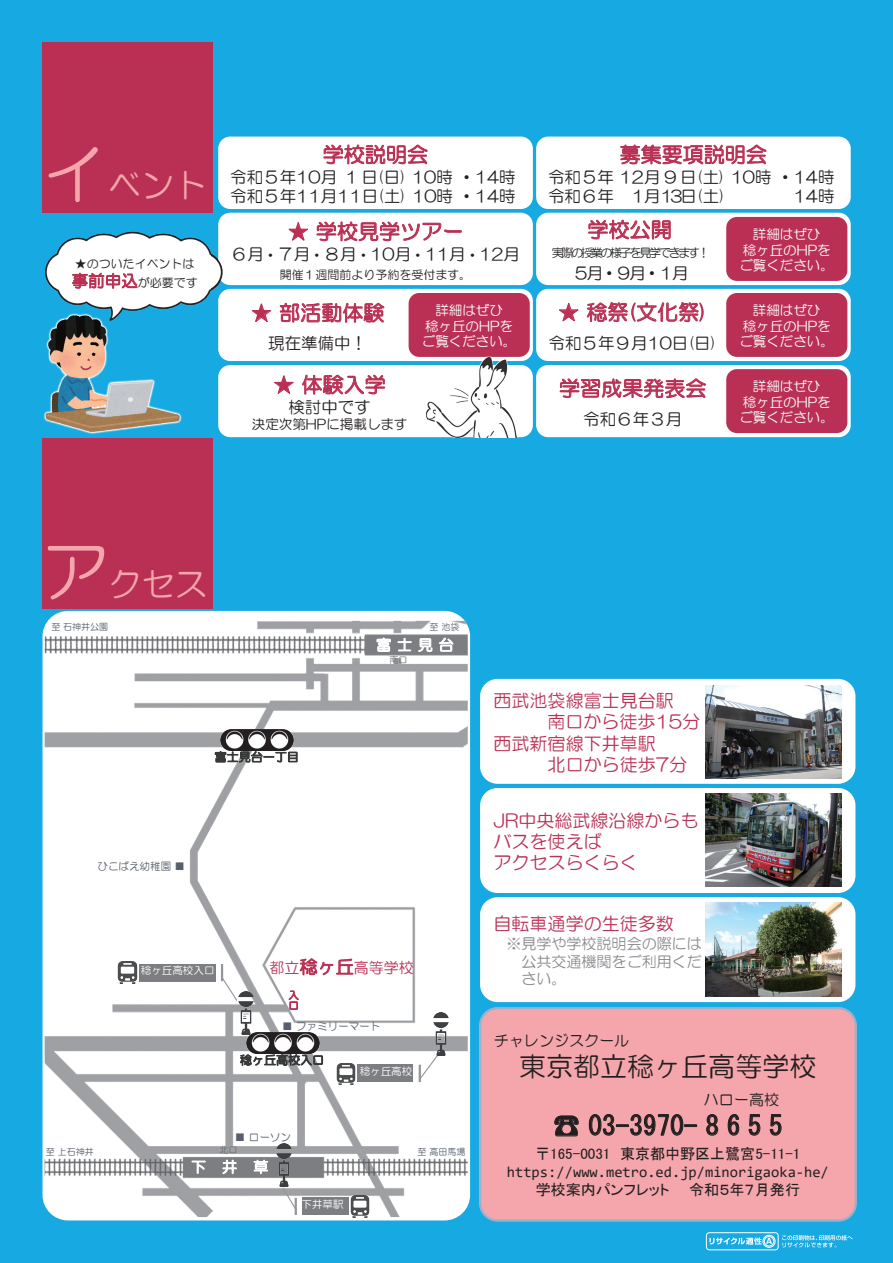
<style>
.page{position:relative;width:893px;height:1263px;background:#17a9e1}
.page>*{position:absolute;margin:0;border:0;box-sizing:border-box;transform-origin:0 0}
.t1{font:33px "HG Maru Gothic MPRO";color:#f4a6ac}
.t2{font:27px "MS Gothic";letter-spacing:.005em;color:#231f20}
.t3{font:27px "HG Maru Gothic MPRO";color:#231f20}
.t4{font:21px "HG Maru Gothic MPRO";letter-spacing:.005em;color:#b93054}
.t5{font:18px/21.1px "HG Maru Gothic MPRO";color:#b93054}
.t6{font:16.5px/19px "HG Maru Gothic MPRO";color:#231f20;text-align:right}
.t7{font:15px "MS P Gothic";color:#231f20}
.t8{font:15px "Consolas";color:#231f20}
.t9{font:15px/17.7px "HG Maru Gothic MPRO";color:#8b898e;text-align:justify}
.t10{font:15px "HG Maru Gothic MPRO";color:#231f20}
.t11{font:15px "HG Maru Gothic MPRO";color:#b93054}
.t12{font:15px "HG Maru Gothic MPRO";letter-spacing:.39em;color:#fff}
.t13{font:13.5px/15.9px "HG Maru Gothic MPRO";color:#fff;text-align:center}
.t14{font:13.5px "HG Maru Gothic MPRO";color:#231f20}
.t15{font:12px "HG Maru Gothic MPRO";color:#231f20}
.t16{font:12px "HG Maru Gothic MPRO";letter-spacing:-.19em;color:#231f20}
.t17{font:12px "HG Maru Gothic MPRO";letter-spacing:.01em;color:#373838}
.t18{font:10.5px "HG Maru Gothic MPRO";color:#565f6b}
.t19{font:10.5px "HG Maru Gothic MPRO";color:#fff}
.t20{font:10.5px/10.5px "HG Maru Gothic MPRO";color:#b93054}
.t21{font:9px "HG Maru Gothic MPRO";color:#565f6b}
.t22{font:9px "HG Maru Gothic MPRO";color:#676a6d}
.s1{color:#fff}
.s2{font-size:13.5px}
.s3{font-size:16.5px;color:#b93054}
.s4{font-size:66px}
.s5{font-size:18px}
.s6{font-family:"MS Mincho"}
.s7{font-family:"MS P Gothic"}
</style>
<div class="page">
<img style="left:46px;top:231px;width:166px;height:75px">
<div style="left:43px;top:611px;width:427px;height:609px;background:#fff;border-radius:26px"></div>
<img style="left:45px;top:621px;width:423px;height:596px">
<div style="left:42px;top:438px;width:170px;height:170px;background:#b93054"></div>
<div style="left:140px;top:964px;width:76px;height:17px;background:#7c7e81"></div>
<svg style="left:221px;top:964px;width:16px;height:37px"></svg>
<div style="left:357px;top:1065px;width:55px;height:17px;background:#7c7e81"></div>
<svg style="left:419px;top:1056px;width:19px;height:26px"></svg>
<div style="left:302px;top:1198px;width:46px;height:17px;background:#7c7e81"></div>
<svg style="left:282px;top:1187px;width:15px;height:28px"></svg>
<div style="left:480px;top:1008px;width:376px;height:212px;background:#f4a6ac;border-radius:18px"></div>
<div style="left:479px;top:1007px;width:378px;height:215px;border:2px solid #9ab1c9;border-radius:18px"></div>
<div style="left:480px;top:679px;width:375px;height:105px;background:#fff;border-radius:17px"></div>
<img style="left:705px;top:686px;width:137px;height:93px">
<div style="left:480px;top:788px;width:375px;height:105px;background:#fff;border-radius:18px"></div>
<img style="left:705px;top:794px;width:137px;height:93px">
<div style="left:480px;top:897px;width:375px;height:105px;background:#fff;border-radius:17px"></div>
<img style="left:705px;top:903px;width:137px;height:93px">
<div style="left:218px;top:213px;width:315px;height:72px;background:#fff;border-radius:12px"></div>
<div style="left:536px;top:289px;width:315px;height:72px;background:#fff;border-radius:12px"></div>
<div style="left:218px;top:137px;width:315px;height:72px;background:#fff;border-radius:12px"></div>
<div style="left:536px;top:365px;width:315px;height:72px;background:#fff;border-radius:12px"></div>
<div style="left:42px;top:43px;width:170px;height:170px;background:#b93054"></div>
<div style="left:536px;top:137px;width:315px;height:72px;background:#fff;border-radius:12px"></div>
<div style="left:536px;top:213px;width:315px;height:72px;background:#fff;border-radius:12px"></div>
<div style="left:218px;top:289px;width:315px;height:72px;background:#fff;border-radius:12px"></div>
<div style="left:409px;top:293px;width:121px;height:64px;background:#b93054;border-radius:11px"></div>
<div style="left:218px;top:365px;width:315px;height:72px;background:#fff;border-radius:12px"></div>
<div style="left:726px;top:369px;width:121px;height:64px;background:#b93054;border-radius:11px"></div>
<div style="left:726px;top:293px;width:121px;height:64px;background:#b93054;border-radius:11px"></div>
<div style="left:726px;top:217px;width:121px;height:64px;background:#b93054;border-radius:11px"></div>
<img style="left:43px;top:301px;width:140px;height:133px">
<img style="left:425px;top:356px;width:98px;height:81px">
<img style="left:212px;top:231px;width:11px;height:90px">
<img style="left:221px;top:730px;width:72px;height:21px">
<img style="left:247px;top:1032px;width:72px;height:22px">
<img style="left:225px;top:992px;width:43px;height:43px">
<img style="left:263px;top:1143px;width:43px;height:43px">
<img style="left:419px;top:1013px;width:43px;height:43px">
<img style="left:350px;top:1196px;width:21px;height:21px">
<img style="left:335px;top:1063px;width:22px;height:21px">
<img style="left:117px;top:962px;width:21px;height:21px">
<div style="left:706px;top:1232px;width:72px;height:18px;border:1px solid #fff;border-radius:3px"></div>
<svg style="left:782px;top:1235px;width:71px;height:12px"></svg>
<svg style="left:709px;top:1235px;width:67px;height:13px"></svg>
<p class="t6" style="left:42px;top:167px;width:475px">令和５年10月１日(日) 10時・14時<br><sup>イ</sup><sup>ベント</sup> 令和５年11月11日(土) 10時・14時</p>
<p class="t4" style="left:620px;top:144px;width:149px">募集要項説明会</p>
<p class="t4" style="left:323px;top:144px;width:107px">学校説明会</p>
<p class="t6" style="left:548px;top:167px;width:288px;text-align:left">令和５年 12月９日(土) 10時・14時令和６年 <span class="s1">1</span>1月13日(土) <span class="s1">10時・</span>14時</p>
<p class="t4" style="left:587px;top:219px;width:86px">学校公開</p>
<p class="t16" style="left:552px;top:247px;width:159px">実際の授業の様子を見学できます！</p>
<p class="t6" style="left:573px;top:264px;width:117px">５月・９月・１月</p>
<p class="t4" style="left:288px;top:221px;width:177px">★ 学校見学ツアー</p>
<p class="t6" style="left:231px;top:244px;width:291px">６月<span class="s2">・</span>７月<span class="s2">・</span>８月<span class="s2">・</span>10月<span class="s2">・</span>11月<span class="s2">・</span>12月</p>
<p class="t15" style="left:280px;top:268px;width:193px">開催１週間前より予約を受付ます。</p>
<p class="t13" style="left:743px;top:226px;width:90px">詳細はぜひ<br>稔ヶ丘のHPを</p>
<p class="t15" style="left:75px;top:257px;width:121px">★のついたイベントは</p>
<p class="t13" style="left:739px;top:257px;width:96px">ご覧ください。</p>
<p class="t15" style="left:72px;top:276px;width:128px"><span class="s3">事前申込</span>が必要です</p>
<p class="t4" style="left:251px;top:302px;width:135px">★ 部活動体験</p>
<p class="t6" style="left:268px;top:334px;width:100px">現在準備中！</p>
<p class="t4" style="left:273px;top:374px;width:114px">★ 体験入学</p>
<p class="t6" style="left:288px;top:397px;width:84px">検討中です</p>
<p class="t14" style="left:252px;top:418px;width:157px">決定次第HPに掲載します</p>
<p class="t13" style="left:422px;top:302px;width:96px">詳細はぜひ<br>稔ヶ丘のHPをご覧ください。</p>
<p class="t4" style="left:558px;top:302px;width:150px">★ 稔祭(文化祭)</p>
<p class="t6" style="left:549px;top:334px;width:170px">令和５年９月10日(日)</p>
<p class="t4" style="left:559px;top:378px;width:149px">学習成果発表会</p>
<p class="t6" style="left:583px;top:409px;width:100px">令和６年３月</p>
<p class="t13" style="left:739px;top:302px;width:96px">詳細はぜひ<br>稔ヶ丘のHPをご覧ください。</p>
<p class="t13" style="left:739px;top:378px;width:96px">詳細はぜひ<br>稔ヶ丘のHPをご覧ください。</p>
<h1 class="t1" style="left:42px;top:567px;width:167px"><span class="s4">ア</span>クセス</h1>
<p class="t21" style="left:51px;top:622px;width:58px">至石神井公園</p>
<p class="t21" style="left:429px;top:622px;width:31px">至池袋</p>
<p class="t12" style="left:376px;top:637px;width:79px">富士見台</p>
<p class="t17" style="left:215px;top:751px;width:86px">富士見台一丁目</p>
<p class="t18" style="left:98px;top:861px;width:89px">ひこばえ幼稚園 ■</p>
<p class="t22" style="left:389px;top:656px;width:19px">南口</p>
<p class="t19" style="left:141px;top:965px;width:75px">稔ヶ丘高校入口</p>
<p class="t11" style="left:270px;top:960px;width:146px">都立<span class="s5">稔ヶ丘</span>高等学校</p>
<p class="t20" style="left:288px;top:990px;width:12px">入口</p>
<p class="t5" style="left:494px;top:689px;width:181px">西武池袋線富士見台駅</p>
<p class="t5" style="left:548px;top:711px;width:154px">南口から徒歩15分</p>
<p class="t5" style="left:494px;top:733px;width:163px">西武新宿線下井草駅</p>
<p class="t5" style="left:548px;top:753px;width:141px">北口から徒歩7分</p>
<p class="t5" style="left:494px;top:809px;width:206px">JR中央総武線沿線からもバスを使えば<br>アクセスらくらく</p>
<p class="t5" style="left:494px;top:913px;width:181px">自転車通学の生徒多数</p>
<p class="t9" style="left:521px;top:934px;width:182px;text-indent:-15px"><span class="s6">※</span>見学や学校説明会の際には公共交通機関をご利用ください。</p>
<p class="t18" style="left:282px;top:1021px;width:100px">■ ファミリーマート</p>
<p class="t17" style="left:240px;top:1054px;width:86px">稔ヶ丘高校入口</p>
<p class="t19" style="left:360px;top:1066px;width:54px">稔ヶ丘高校</p>
<p class="t18" style="left:235px;top:1132px;width:58px">■ ローソン</p>
<p class="t12" style="left:191px;top:1159px;width:79px">下井草</p>
<p class="t22" style="left:220px;top:1145px;width:19px">北口</p>
<p class="t21" style="left:46px;top:1147px;width:49px">至上石神井</p>
<p class="t21" style="left:417px;top:1147px;width:49px">至高田馬場</p>
<p class="t19" style="left:301px;top:1199px;width:44px">下井草駅</p>
<p class="t10" style="left:494px;top:1033px;width:137px">チャレンジスクール</p>
<h2 class="t3" style="left:519px;top:1053px;width:298px">東京都立稔ヶ丘高等学校</h2>
<p class="t10" style="left:704px;top:1092px;width:77px">ハロー高校</p>
<h2 class="t2" style="left:553px;top:1112px;width:231px"><span class="s7">☎</span> 03-3970- 8 6 5 5</h2>
<p class="t7" style="left:535px;top:1146px;width:267px">〒165-0031 東京都中野区上鷺宮5-11-1</p>
<p class="t8" style="left:507px;top:1162px;width:324px">https://www.metro.ed.jp/minorigaoka-he/</p>
<p class="t7" style="left:536px;top:1182px;width:135px">学校案内パンフレット</p>
<p class="t7" style="left:689px;top:1182px;width:112px">令和５年７月発行</p>
</div>
